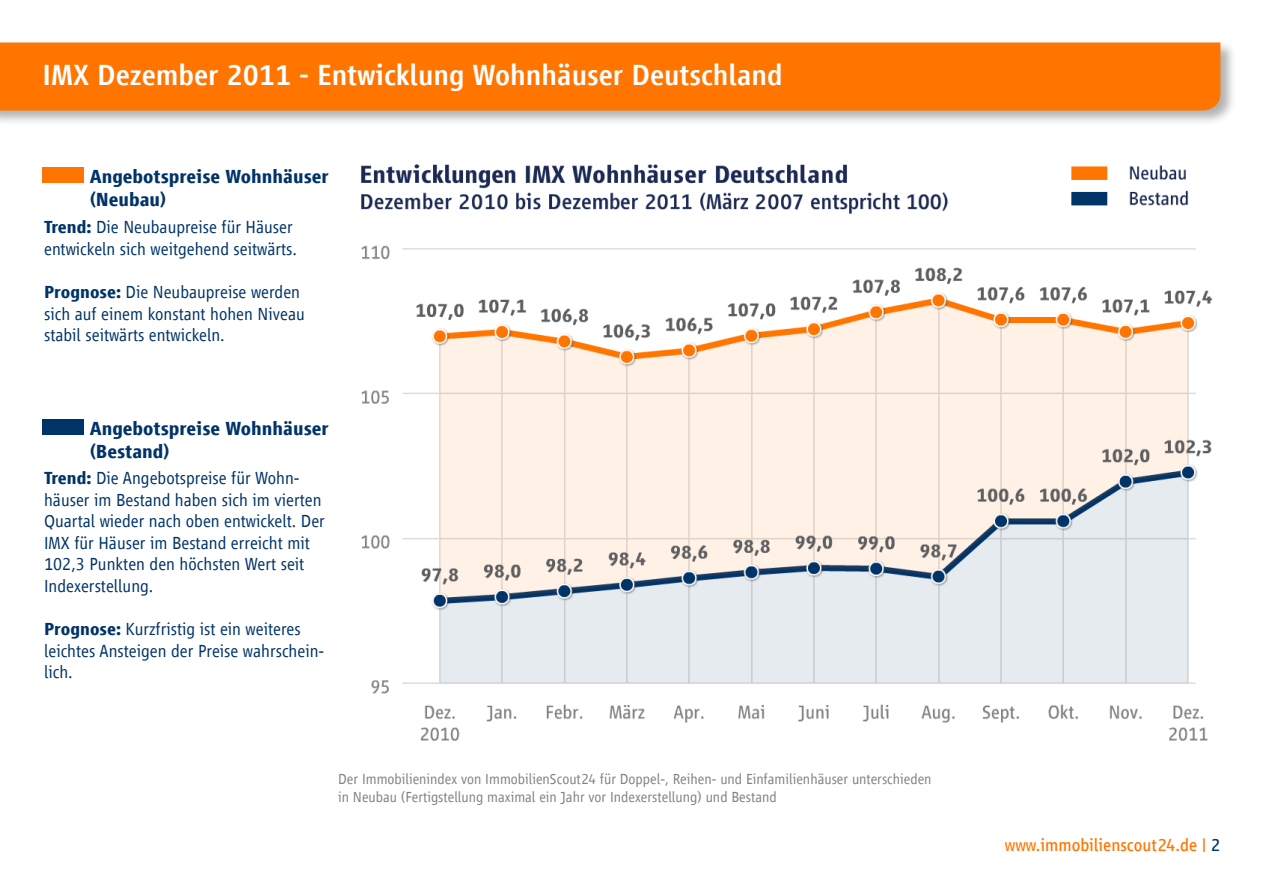
<style>
.page{position:relative;width:1263px;height:893px;background:#fff}
.page>*{position:absolute;margin:0;border:0;box-sizing:border-box;transform-origin:0 0}
.TitlePage{font:500 30px "Scout Vialog";color:#fff}
.t1{font:700 19.5px/23.4px "Scout Vialog";color:#003468}
.t2{font:300 18px/21.6px "Scout Vialog";color:#003468}
.t3{font:18px "Scout Vialog";color:#ff7500}
.t4{font:300 15px/18px "Scout Vialog";color:#828282}
.s1{font-weight:700}
.s2{color:#003468}
</style>
<div class="page">
<div style="left:0;top:40px;width:1236px;height:87px;background:#231f20;opacity:.35"></div>
<div style="left:0;top:43px;width:1220px;height:68px;background:#ff7500"></div>
<svg style="left:43px;top:167px;width:41px;height:16px"></svg>
<svg style="left:43px;top:419px;width:41px;height:16px"></svg>
<img style="left:361px;top:164px;width:851px;height:577px">
<p class="TitlePage" style="left:43px;top:59px;width:742px">IMX Dezember 2011 - Entwicklung Wohnhäuser Deutschland</p>
<p class="t1" style="left:90px;top:165px;width:241px">Angebotspreise Wohnhäuser (Neubau)</p>
<p class="t2" style="left:44px;top:216px;width:254px"><span class="s1">Trend:</span> Die Neubaupreise für Häuser entwickeln sich weitgehend seitwärts.</p>
<p class="t2" style="left:44px;top:281px;width:262px"><span class="s1">Prognose:</span> Die Neubaupreise werden sich auf einem konstant hohen Niveau stabil seitwärts entwickeln.</p>
<p class="t1" style="left:90px;top:417px;width:241px">Angebotspreise Wohnhäuser (Bestand)</p>
<p class="t2" style="left:44px;top:467px;width:282px"><span class="s1">Trend:</span> Die Angebotspreise für Wohn&shy;häuser im Bestand haben sich im vierten Quartal wieder nach oben entwickelt. Der IMX für Häuser im Bestand erreicht mit 102,3 Punkten den höchsten Wert seit Indexerstellung.</p>
<p class="t2" style="left:44px;top:618px;width:282px"><span class="s1">Prognose:</span> Kurzfristig ist ein weiteres leichtes Ansteigen der Preise wahrschein&shy;lich.</p>
<p class="t4" style="left:338px;top:770px;width:595px">Der Immobilienindex von ImmobilienScout24 für Doppel-, Reihen- und Einfamilienhäuser unterschieden in Neubau (Fertigstellung maximal ein Jahr vor Indexerstellung) und Bestand</p>
<p class="t3" style="left:1005px;top:835px;width:217px">www.immobilienscout24.de | <span class="s2">2</span></p>
</div>
